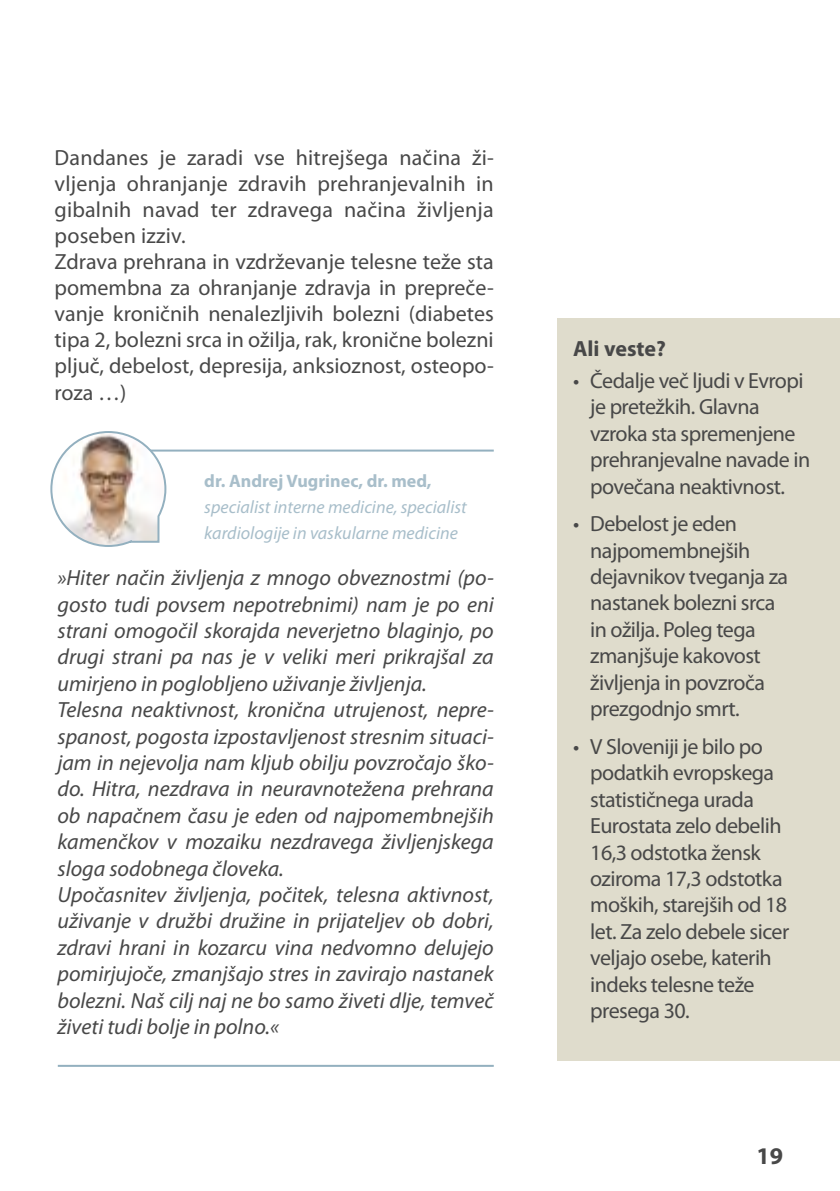
<style>
.page{position:relative;width:840px;height:1191px;background:#fff}
.page>*{position:absolute;margin:0;border:0;box-sizing:border-box;transform-origin:0 0}
.t1{font:700 24px "Myriad Pro";color:#484848}
.t2{font:italic 22px/26.4px "Myriad Pro";color:#484848}
.t3{font:22px/26.4px "Myriad Pro";letter-spacing:-.025em;color:#484848}
.t4{font:22px/26px "Myriad Pro";color:#484848}
.t5{font:700 22px "Myriad Pro";color:#484848}
.t6{font:italic 18px/26px "Myriad Pro";color:#a8beca}
.t7{font:700 18px "Myriad Pro";color:#a8beca}
</style>
<div class="page">
<hr style="left:83px;top:449px;width:410px;height:2px;background:#93b0bf">
<hr style="left:58px;top:1064px;width:435px;height:2px;background:#93b0bf">
<svg style="left:50px;top:431px;width:117px;height:116px"></svg>
<div style="left:556px;top:318px;width:283px;height:742px;background:#dfdccc"></div>
<p class="t4" style="left:55px;top:145px;width:440px">Dandanes je zaradi vse hitrejšega načina ži&shy;vljenja ohranjanje zdravih prehranjevalnih in gibalnih navad ter zdravega načina življenja poseben izziv.<br>Zdrava prehrana in vzdrževanje telesne teže sta pomembna za ohranjanje zdravja in prepreče&shy;vanje kroničnih nenalezljivih bolezni (diabetes tipa 2, bolezni srca in ožilja, rak, kronične bolezni pljuč, debelost, depresija, anksioznost, osteopo&shy;roza …)</p>
<p class="t7" style="left:204px;top:469px;width:229px">dr. Andrej Vugrinec, dr. med,</p>
<p class="t6" style="left:204px;top:494px;width:264px">specialist interne medicine, specialist kardiologije in vaskularne medicine</p>
<p class="t2" style="left:57px;top:564px;width:437px">»Hiter način življenja z mnogo obveznostmi (po&shy;gosto tudi povsem nepotrebnimi) nam je po eni strani omogočil skorajda neverjetno blaginjo, po drugi strani pa nas je v veliki meri prikrajšal za umirjeno in poglobljeno uživanje življenja.<br>Telesna neaktivnost, kronična utrujenost, nepre&shy;spanost, pogosta izpostavljenost stresnim situaci&shy;jam in nejevolja nam kljub obilju povzročajo ško&shy;do. Hitra, nezdrava in neuravnotežena prehrana ob napačnem času je eden od najpomembnejših kamenčkov v mozaiku nezdravega življenjskega sloga sodobnega človeka.<br>Upočasnitev življenja, počitek, telesna aktivnost, uživanje v družbi družine in prijateljev ob dobri, zdravi hrani in kozarcu vina nedvomno delujejo pomirjujoče, zmanjšajo stres in zavirajo nastanek bolezni. Naš cilj naj ne bo samo živeti dlje, temveč živeti tudi bolje in polno.«</p>
<p class="t5" style="left:573px;top:334px;width:94px">Ali veste?</p>
<p class="t3" style="left:590px;top:367px;width:221px;text-indent:-17px">• Čedalje več ljudi v Evropi je pretežkih. Glavna vzroka sta spremenjene prehranjevalne navade in povečana neaktivnost.</p>
<p class="t3" style="left:590px;top:510px;width:199px;text-indent:-17px">• Debelost je eden najpomembnejših dejavnikov tveganja za nastanek bolezni srca in ožilja. Poleg tega zmanjšuje kakovost življenja in povzroča prezgodnjo smrt.</p>
<p class="t3" style="left:590px;top:733px;width:200px;text-indent:-17px">• V Sloveniji je bilo po podatkih evropskega statističnega urada<br>Eurostata zelo debelih<br>16,3 odstotka žensk oziroma 17,3 odstotka moških, starejših od 18 let. Za zelo debele sicer veljajo osebe, katerih indeks telesne teže presega 30.</p>
<p class="t1" style="left:756px;top:1139px;width:28px">19</p>
</div>
